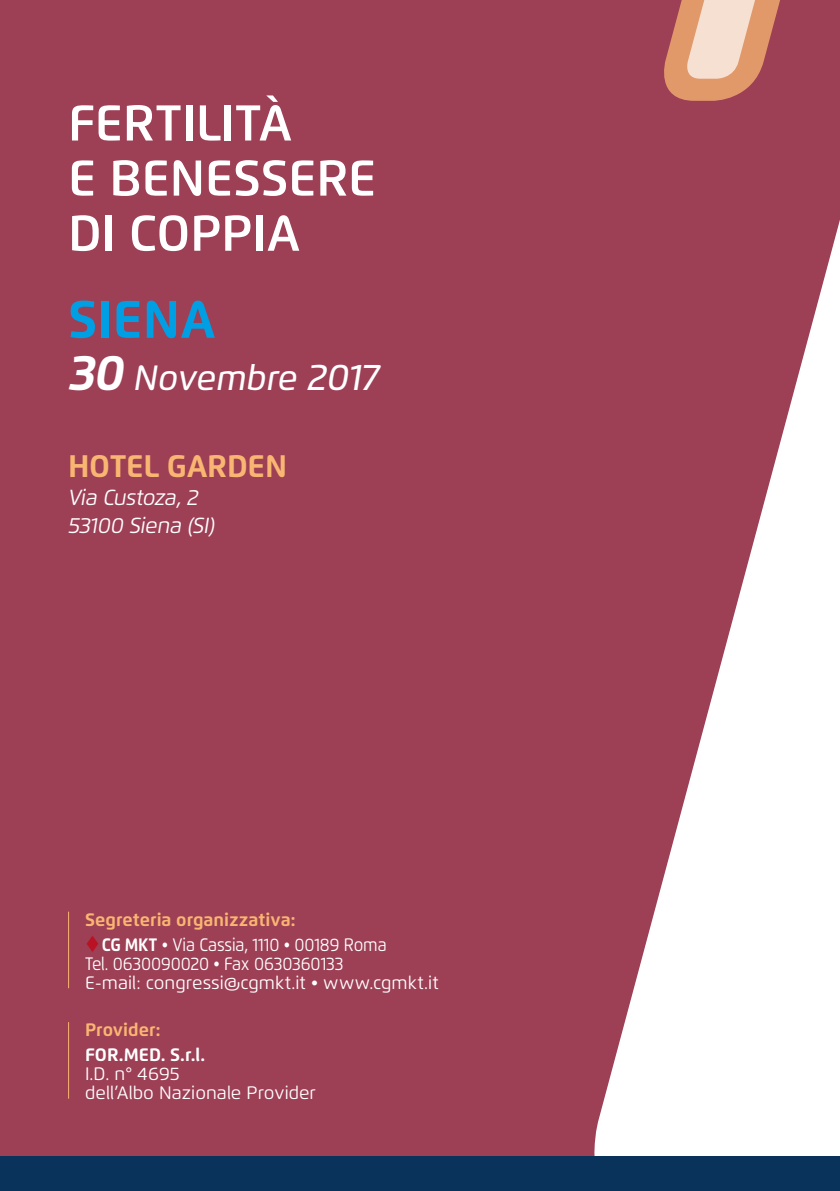
<style>
.page{position:relative;width:840px;height:1191px;background:#fff}
.page>*{position:absolute;margin:0;border:0;box-sizing:border-box;transform-origin:0 0}
.t1{font:700 52.8px "Flexo";color:#009fe3}
.t2{font:600 50.2px/55px "Flexo";color:#fff}
.t3{font:italic 500 35px "Flexo";color:#fff}
.t4{font:700 31.2px "Flexo";letter-spacing:-.01em;color:#f9b672}
.t5{font:italic 21.8px/28px "Flexo";letter-spacing:-.015em;color:#fff}
.t6{font:18px/19px "Flexo";color:#fff;scale:.9 1}
.t7{font:18px/19px "Flexo";color:#fff}
.t8{font:700 18px "Flexo";color:#f9b672}
.t9{font:700 18px "Flexo";color:#fff}
.s1{font-weight:700;font-size:49.8px}
.s2{font-size:37px}
.s3{color:#ba1124}
.s4{font-weight:700}
</style>
<div class="page">
<div style="left:0;top:0;width:839px;height:1191px;background:#9d3f55"></div>
<hr style="left:68px;top:911px;width:1px;height:77px;background:#f9b672">
<hr style="left:68px;top:1022px;width:1px;height:76px;background:#f9b672">
<svg style="left:670px;top:0;width:110px;height:44px;background:#e3b097"></svg>
<svg style="left:567px;top:44px;width:272px;height:1113px"></svg>
<div style="left:0;top:1157px;width:839px;height:34px;background:#09335b"></div>
<h2 class="t2" style="left:68px;top:95px;width:309px">FERTILITÀ<br>E BENESSERE<br>DI COPPIA</h2>
<h1 class="t1" style="left:68px;top:287px;width:149px">SIENA</h1>
<h3 class="t3" style="left:68px;top:356px;width:312px"><span class="s1">30</span> Novembre <span class="s2">2017</span></h3>
<h3 class="t4" style="left:68px;top:447px;width:220px">HOTEL GARDEN</h3>
<p class="t5" style="left:68px;top:484px;width:148px">Via Custoza, 2<br>53100 Siena (SI)</p>
<p class="t8" style="left:85px;top:908px;width:212px">Segreteria organizzativa:</p>
<p class="t6" style="left:85px;top:934px;width:394px"><span class="s3">▼</span><span class="s4">CG MKT</span> • Via Cassia, 1110 • 00189 Roma<br>Tel. 0630090020 • Fax 0630360133<br>E-mail: congressi@cgmkt.it • www.cgmkt.it</p>
<p class="t8" style="left:85px;top:1019px;width:77px">Provider:</p>
<p class="t9" style="left:85px;top:1043px;width:121px">FOR.MED. S.r.l.</p>
<p class="t7" style="left:85px;top:1064px;width:232px">I.D. n° 4695<br>dell’Albo Nazionale Provider</p>
</div>
